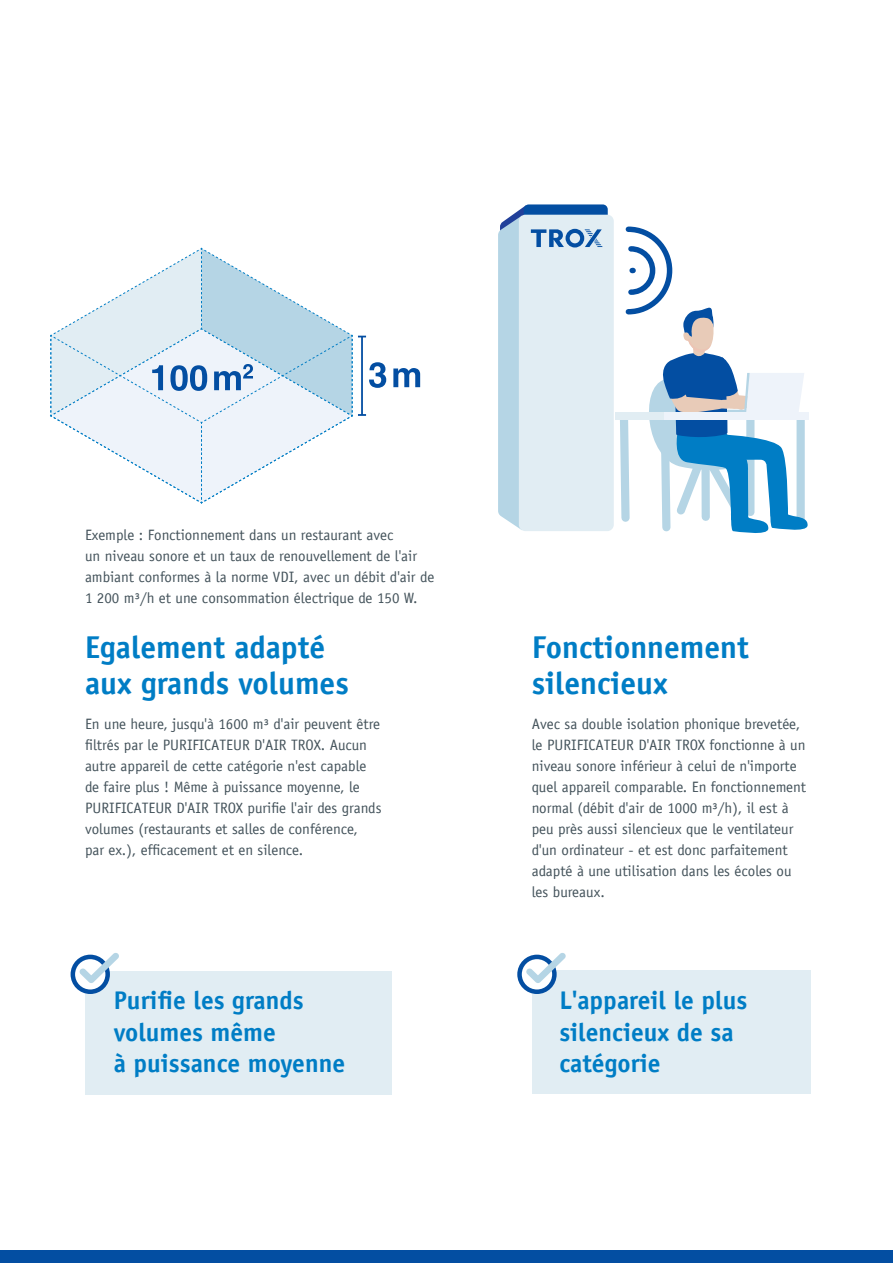
<style>
.page{position:relative;width:893px;height:1263px;background:#fff}
.page>*{position:absolute;margin:0;border:0;box-sizing:border-box;transform-origin:0 0}
.t1{font:700 31.5px/36px "TROX Officina Sans";color:#007dc5}
.t2{font:700 25.5px/31.5px "TROX Officina Sans";color:#007dc5}
.t3{font:15px/21px "TROX Officina Sans";color:#43525a}
</style>
<div class="page">
<svg style="left:50px;top:248px;width:370px;height:255px"></svg>
<div style="left:85px;top:971px;width:306px;height:123px;background:#e1edf3"></div>
<svg style="left:73px;top:957px;width:35px;height:35px"></svg>
<div style="left:71px;top:955px;width:39px;height:39px;border:4px solid #034ea2;border-radius:50%"></div>
<svg style="left:79px;top:953px;width:40px;height:30px"></svg>
<div style="left:532px;top:971px;width:278px;height:123px;background:#e1edf3"></div>
<svg style="left:520px;top:957px;width:34px;height:35px"></svg>
<div style="left:517px;top:955px;width:40px;height:39px;border:4px solid #034ea2;border-radius:50%"></div>
<svg style="left:526px;top:953px;width:40px;height:30px"></svg>
<div style="left:0;top:1250px;width:893px;height:13px;background:#034ea2"></div>
<svg style="left:524px;top:204px;width:84px;height:16px"></svg>
<div style="left:519px;top:215px;width:95px;height:316px;background:#e1edf3;border-radius:6px"></div>
<svg style="left:498px;top:205px;width:105px;height:325px"></svg>
<svg style="left:616px;top:226px;width:192px;height:307px"></svg>
<div style="left:659px;top:412px;width:150px;height:7px;background:#eef3fa"></div>
<div style="left:616px;top:412px;width:48px;height:7px;background:#e1edf3"></div>
<p class="t3" style="left:85px;top:525px;width:351px">Exemple : Fonctionnement dans un restaurant avec<br>un niveau sonore et un taux de renouvellement de l'air ambiant conformes à la norme VDI, avec un débit d'air de 1 200 m³/h et une consommation électrique de 150 W.</p>
<h1 class="t1" style="left:85px;top:629px;width:265px">Egalement adapté aux grands volumes</h1>
<h1 class="t1" style="left:532px;top:629px;width:219px">Fonctionnement silencieux</h1>
<p class="t3" style="left:85px;top:714px;width:298px">En une heure, jusqu'à 1600 m³ d'air peuvent être filtrés par le PURIFICATEUR D'AIR TROX. Aucun autre appareil de cette catégorie n'est capable de faire plus ! Même à puissance moyenne, le PURIFICATEUR D'AIR TROX purifie l'air des grands volumes (restaurants et salles de conférence,<br>par ex.), efficacement et en silence.</p>
<p class="t3" style="left:532px;top:714px;width:276px">Avec sa double isolation phonique brevetée, le PURIFICATEUR D'AIR TROX fonctionne à un niveau sonore inférieur à celui de n'importe quel appareil comparable. En fonctionnement normal (débit d'air de 1000 m³/h), il est à peu près aussi silencieux que le ventilateur d'un ordinateur - et est donc parfaitement adapté à une utilisation dans les écoles ou les bureaux.</p>
<h2 class="t2" style="left:114px;top:985px;width:233px">Purifie les grands volumes même<br>à puissance moyenne</h2>
<h2 class="t2" style="left:559px;top:985px;width:189px">L'appareil le plus silencieux de sa catégorie</h2>
</div>
